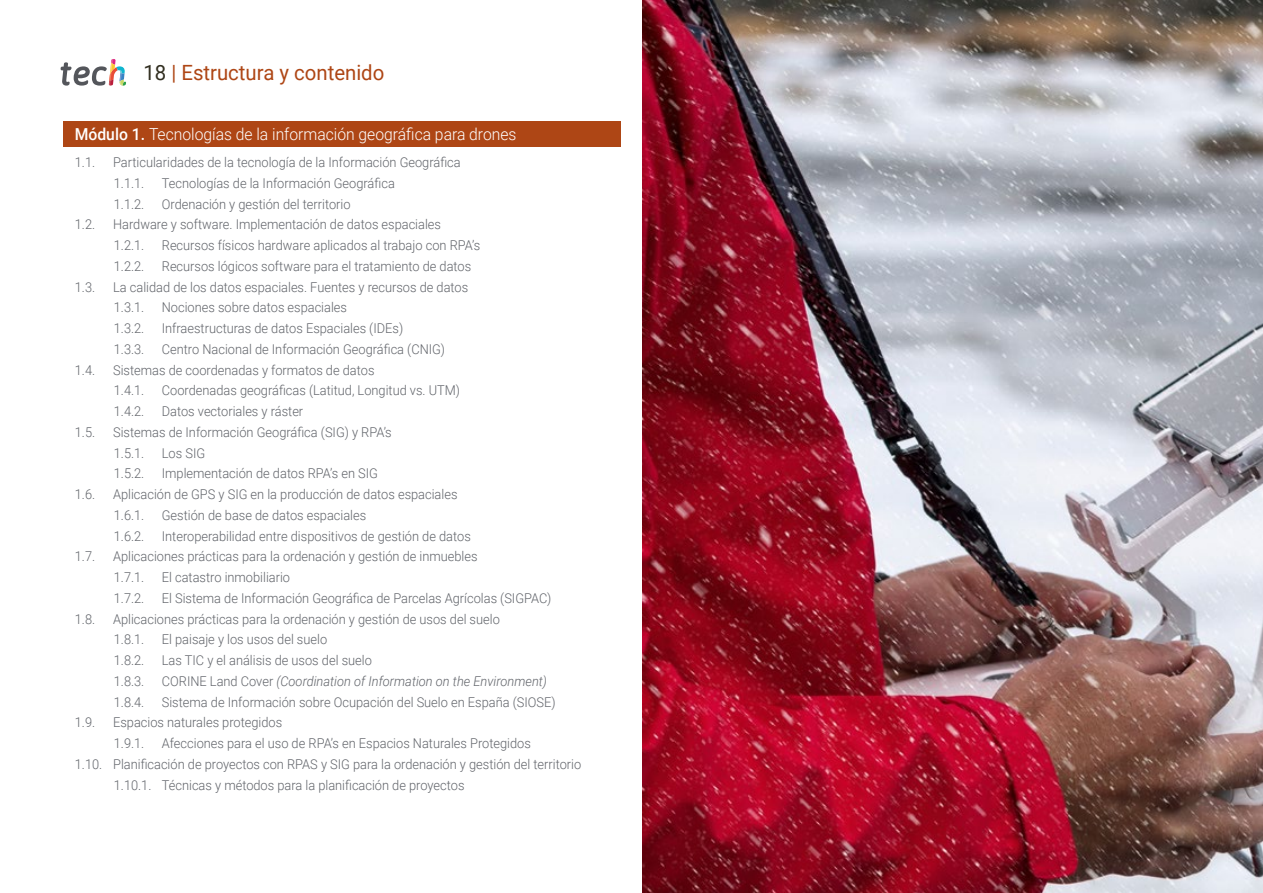
<style>
.page{position:relative;width:1263px;height:893px;background:#fff}
.page>*{position:absolute;margin:0;border:0;box-sizing:border-box;transform-origin:0 0}
.t1{font:21px "Roboto";color:#ae4615}
.t2{font:300 16.5px "Roboto";color:#fff;scale:.95 1}
.t3{font:300 13.5px/20.7px "Roboto";color:#61646a;scale:.95 1}
.t4{font:italic 300 13.5px "Roboto";color:#61646a;scale:.95 1}
.s1{color:#312e20}
.s2{font-weight:500}
.s3{font-style:normal}
</style>
<div class="page">
<div style="left:64px;top:121px;width:557px;height:25px;background:#ae4615"></div>
<svg style="left:61px;top:59px;width:65px;height:27px"></svg>
<img style="left:642px;top:0;width:621px;height:893px">
<h1 class="t1" style="left:144px;top:57px;width:242px"><span class="s1">18</span> | Estructura y contenido</h1>
<p class="t2" style="left:75px;top:123px;width:466px"><span class="s2">Módulo 1.</span> Tecnologías de la información geográfica para drones</p>
<p class="t3" style="left:75px;top:152px;width:23px">1.1.</p>
<p class="t3" style="left:113px;top:152px;width:367px">Particularidades de la tecnología de la Información Geográfica<br>1.1.1.</p>
<p class="t3" style="left:162px;top:172px;width:247px">Tecnologías de la Información Geográfica</p>
<p class="t3" style="left:114px;top:193px;width:34px">1.1.2.</p>
<p class="t3" style="left:162px;top:193px;width:200px">Ordenación y gestión del territorio</p>
<p class="t3" style="left:75px;top:214px;width:23px">1.2.</p>
<p class="t3" style="left:113px;top:214px;width:347px">Hardware y software. Implementación de datos espaciales<br>1.2.1.</p>
<p class="t3" style="left:162px;top:235px;width:337px">Recursos físicos hardware aplicados al trabajo con RPA’s</p>
<p class="t3" style="left:114px;top:255px;width:34px">1.2.2.</p>
<p class="t3" style="left:162px;top:255px;width:327px">Recursos lógicos software para el tratamiento de datos</p>
<p class="t3" style="left:75px;top:276px;width:23px">1.3.</p>
<p class="t3" style="left:113px;top:276px;width:375px">La calidad de los datos espaciales. Fuentes y recursos de datos<br>1.3.1.</p>
<p class="t3" style="left:162px;top:297px;width:196px">Nociones sobre datos espaciales</p>
<p class="t3" style="left:114px;top:318px;width:34px">1.3.2.</p>
<p class="t3" style="left:162px;top:318px;width:256px">Infraestructuras de datos Espaciales (IDEs)</p>
<p class="t3" style="left:114px;top:338px;width:34px">1.3.3.</p>
<p class="t3" style="left:162px;top:338px;width:300px">Centro Nacional de Información Geográfica (CNIG)</p>
<p class="t3" style="left:75px;top:359px;width:23px">1.4.</p>
<p class="t3" style="left:113px;top:359px;width:277px">Sistemas de coordenadas y formatos de datos<br>1.4.1.</p>
<p class="t3" style="left:162px;top:380px;width:315px">Coordenadas geográficas (Latitud, Longitud vs. UTM)</p>
<p class="t3" style="left:114px;top:401px;width:34px">1.4.2.</p>
<p class="t3" style="left:162px;top:401px;width:150px">Datos vectoriales y ráster</p>
<p class="t3" style="left:75px;top:421px;width:23px">1.5.</p>
<p class="t3" style="left:113px;top:421px;width:295px">Sistemas de Información Geográfica (SIG) y RPA’s<br>1.5.1.</p>
<p class="t3" style="left:162px;top:442px;width:47px">Los SIG</p>
<p class="t3" style="left:114px;top:463px;width:34px">1.5.2.</p>
<p class="t3" style="left:162px;top:463px;width:229px">Implementación de datos RPA’s en SIG</p>
<p class="t3" style="left:75px;top:484px;width:23px">1.6.</p>
<p class="t3" style="left:113px;top:484px;width:364px">Aplicación de GPS y SIG en la producción de datos espaciales<br>1.6.1.</p>
<p class="t3" style="left:162px;top:504px;width:217px">Gestión de base de datos espaciales</p>
<p class="t3" style="left:114px;top:525px;width:34px">1.6.2.</p>
<p class="t3" style="left:162px;top:525px;width:327px">Interoperabilidad entre dispositivos de gestión de datos</p>
<p class="t3" style="left:75px;top:546px;width:23px">1.7.</p>
<p class="t3" style="left:113px;top:546px;width:385px">Aplicaciones prácticas para la ordenación y gestión de inmuebles<br>1.7.1.</p>
<p class="t3" style="left:162px;top:567px;width:137px">El catastro inmobiliario</p>
<p class="t3" style="left:114px;top:587px;width:34px">1.7.2.</p>
<p class="t3" style="left:162px;top:587px;width:412px">El Sistema de Información Geográfica de Parcelas Agrícolas (SIGPAC)</p>
<p class="t3" style="left:75px;top:608px;width:23px">1.8.</p>
<p class="t3" style="left:113px;top:608px;width:409px">Aplicaciones prácticas para la ordenación y gestión de usos del suelo<br>1.8.1.</p>
<p class="t3" style="left:162px;top:629px;width:176px">El paisaje y los usos del suelo</p>
<p class="t3" style="left:114px;top:650px;width:34px">1.8.2.</p>
<p class="t3" style="left:162px;top:650px;width:223px">Las TIC y el análisis de usos del suelo</p>
<p class="t3" style="left:114px;top:670px;width:34px">1.8.3.</p>
<p class="t4" style="left:162px;top:672px;width:407px"><span class="s3">CORINE Land Cover</span> (Coordination of Information on the Environment)</p>
<p class="t3" style="left:114px;top:691px;width:34px">1.8.4.</p>
<p class="t3" style="left:162px;top:691px;width:416px">Sistema de Información sobre Ocupación del Suelo en España (SIOSE)</p>
<p class="t3" style="left:75px;top:712px;width:23px">1.9.</p>
<p class="t3" style="left:113px;top:712px;width:180px">Espacios naturales protegidos<br>1.9.1.</p>
<p class="t3" style="left:162px;top:733px;width:390px">Afecciones para el uso de RPA’s en Espacios Naturales Protegidos</p>
<p class="t3" style="left:75px;top:753px;width:534px">1.10. Planificación de proyectos con RPAS y SIG para la ordenación y gestión del territorio</p>
<p class="t3" style="left:114px;top:774px;width:371px">1.10.1. Técnicas y métodos para la planificación de proyectos</p>
</div>
